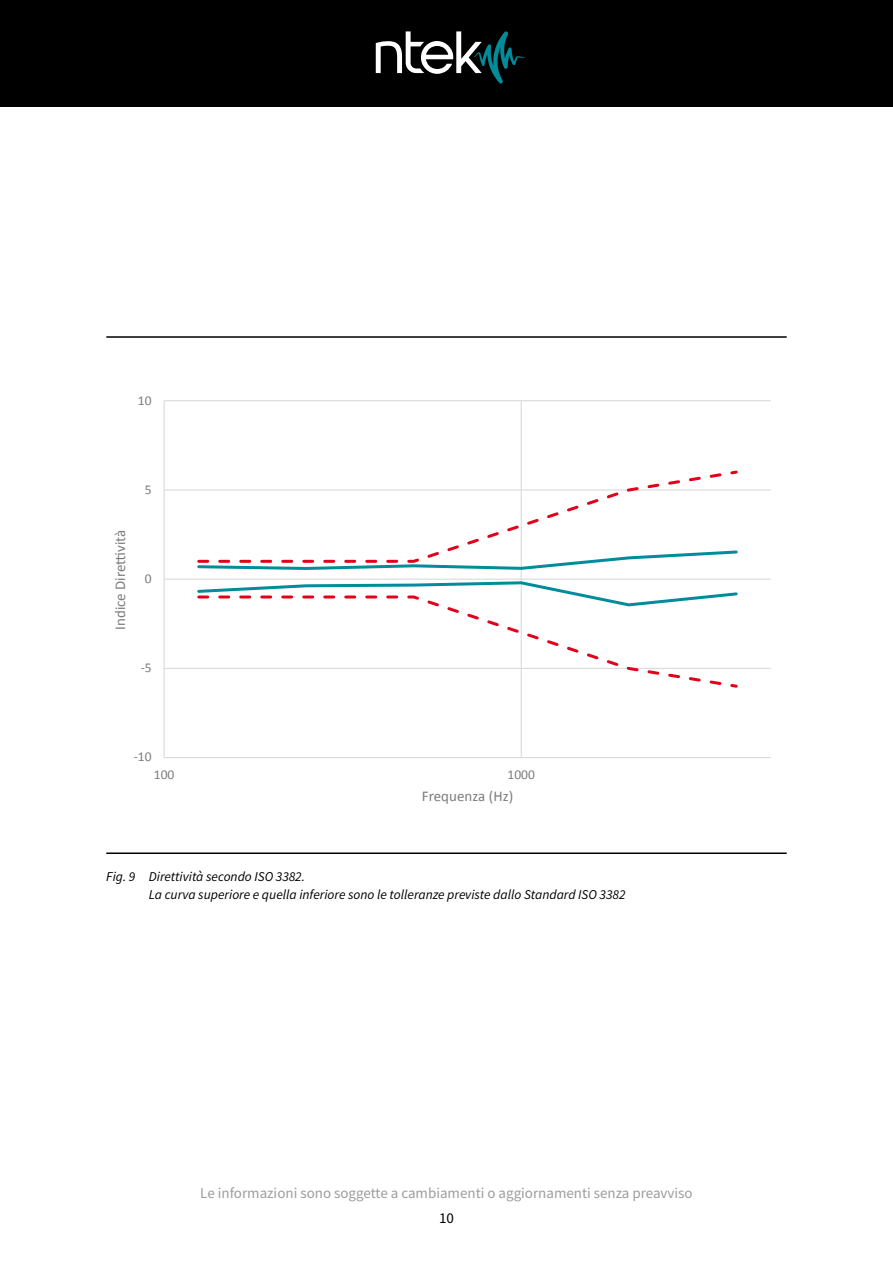
<style>
.page{position:relative;width:893px;height:1263px;background:#fff}
.page>*{position:absolute;margin:0;border:0;box-sizing:border-box;transform-origin:0 0}
.t1{font:15px "Source Sans Pro";color:#9c9d9f}
.t2{font:15px "Calibri";color:#7b7c7e}
.t3{font:15px "Source Sans Pro";color:#000}
.t4{font:italic 13.5px/18px "Source Sans Pro";color:#000}
.t5{font:13.5px "Calibri";color:#7b7c7e}
</style>
<div class="page">
<div style="left:0;top:0;width:893px;height:106px;background:#000"></div>
<svg style="left:376px;top:31px;width:149px;height:52px"></svg>
<hr style="left:164px;top:757px;width:607px;height:1px;background:#d9dadb">
<hr style="left:164px;top:668px;width:607px;height:1px;background:#d9dadb">
<hr style="left:164px;top:489px;width:607px;height:2px;background:#d9dadb">
<hr style="left:164px;top:400px;width:607px;height:1px;background:#d9dadb">
<hr style="left:521px;top:401px;width:1px;height:356px;background:#d9dadb">
<hr style="left:164px;top:401px;width:1px;height:356px;background:#d9dadb">
<hr style="left:164px;top:579px;width:607px;height:1px;background:#d9dadb">
<svg style="left:447px;top:608px;width:291px;height:82px"></svg>
<svg style="left:197px;top:580px;width:541px;height:28px"></svg>
<svg style="left:197px;top:564px;width:384px;height:7px"></svg>
<svg style="left:196px;top:469px;width:544px;height:95px"></svg>
<hr style="left:106px;top:336px;width:681px;height:2px;background:#000">
<hr style="left:106px;top:852px;width:681px;height:2px;background:#000">
<p class="t5" style="left:138px;top:395px;width:15px">10</p>
<p class="t2" style="left:115px;top:630px;width:102px;rotate:-90deg">Indice Direttività</p>
<p class="t5" style="left:145px;top:484px;width:8px">5</p>
<p class="t5" style="left:145px;top:574px;width:8px">0</p>
<p class="t5" style="left:141px;top:663px;width:12px">-5</p>
<p class="t5" style="left:134px;top:752px;width:19px">-10</p>
<p class="t5" style="left:154px;top:770px;width:22px">100</p>
<p class="t5" style="left:508px;top:770px;width:29px">1000</p>
<p class="t2" style="left:422px;top:791px;width:93px">Frequenza (Hz)</p>
<p class="t4" style="left:149px;top:868px;width:478px;text-indent:-43px">Fig. 9 Direttività secondo ISO 3382.<br>La curva superiore e quella inferiore sono le tolleranze previste dallo Standard ISO 3382</p>
<p class="t1" style="left:200px;top:1186px;width:494px">Le informazioni sono soggette a cambiamenti o aggiornamenti senza preavviso</p>
<p class="t3" style="left:439px;top:1211px;width:16px">10</p>
</div>
